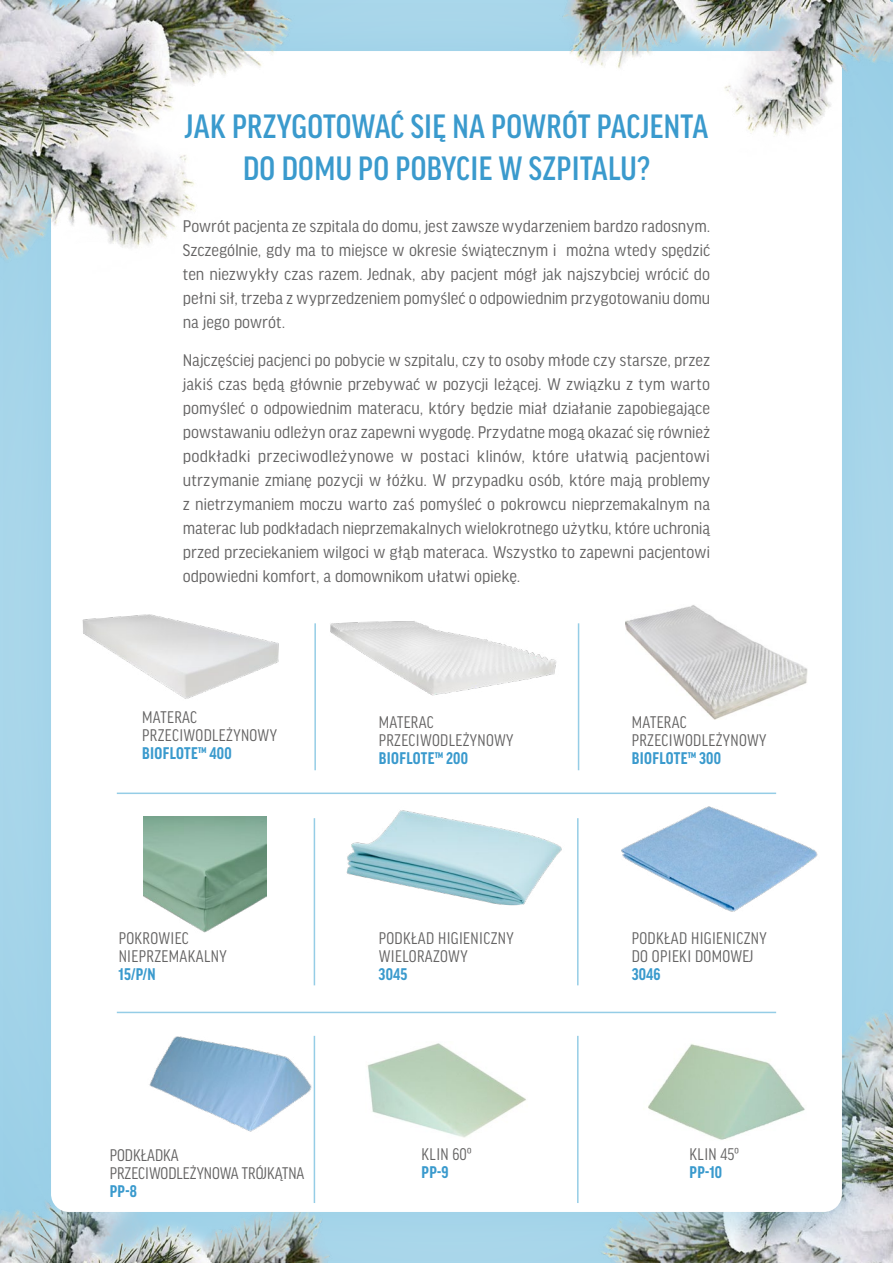
<style>
.page{position:relative;width:893px;height:1263px;background:#fff}
.page>*{position:absolute;margin:0;border:0;box-sizing:border-box;transform-origin:0 0}
.t1{font:500 condensed 36px/42px "Good Headline Pro";letter-spacing:.01em;color:#3a9acd;text-align:center}
.t2{font:18px/24px "Good Headline Pro Narr";color:#646363;text-align:justify}
.t3{font:condensed 18px/18px "Good Headline Pro";letter-spacing:.02em;color:#646363}
.t4{font:700 condensed 18px "Good Headline Pro";letter-spacing:.01em;color:#3a9acd}
.t5{font:condensed 18px/18px "Good Headline Pro";color:#646363}
</style>
<div class="page">
<div style="left:0;top:0;width:892px;height:1263px;background:#95cde6;opacity:.9"></div>
<div style="left:51px;top:51px;width:791px;height:1161px;background:#fff;border-radius:18px"></div>
<img style="left:0;top:0;width:893px;height:279px">
<img style="left:82px;top:614px;width:197px;height:85px">
<img style="left:330px;top:621px;width:227px;height:75px">
<img style="left:625px;top:605px;width:183px;height:115px">
<img style="left:143px;top:816px;width:123px;height:117px">
<img style="left:346px;top:810px;width:216px;height:96px">
<img style="left:621px;top:806px;width:197px;height:106px">
<img style="left:149px;top:1035px;width:166px;height:99px">
<img style="left:367px;top:1043px;width:159px;height:95px">
<img style="left:648px;top:1044px;width:157px;height:96px">
<hr style="left:314px;top:623px;width:2px;height:147px;background:#95cde6">
<hr style="left:314px;top:818px;width:1px;height:167px;background:#95cde6">
<hr style="left:314px;top:1036px;width:1px;height:167px;background:#95cde6">
<hr style="left:578px;top:623px;width:1px;height:147px;background:#95cde6">
<hr style="left:117px;top:792px;width:659px;height:2px;background:#95cde6">
<hr style="left:117px;top:1012px;width:659px;height:1px;background:#95cde6">
<hr style="left:577px;top:818px;width:2px;height:167px;background:#95cde6">
<hr style="left:577px;top:1036px;width:2px;height:167px;background:#95cde6">
<h1 class="t1" style="left:185px;top:106px;width:525px">JAK PRZYGOTOWAĆ SIĘ NA POWRÓT PACJENTA<br>DO DOMU PO POBYCIE W SZPITALU?</h1>
<p class="t2" style="left:183px;top:215px;width:529px">Powrót pacjenta ze szpitala do domu, jest zawsze wydarzeniem bardzo radosnym.<br>Szczególnie, gdy ma to miejsce w okresie świątecznym i można wtedy spędzić ten niezwykły czas razem. Jednak, aby pacjent mógł jak najszybciej wrócić do pełni sił, trzeba z wyprzedzeniem pomyśleć o odpowiednim przygotowaniu domu na jego powrót.</p>
<p class="t2" style="left:183px;top:348px;width:529px">Najczęściej pacjenci po pobycie w szpitalu, czy to osoby młode czy starsze, przez jakiś czas będą głównie przebywać w pozycji leżącej. W związku z tym warto pomyśleć o odpowiednim materacu, który będzie miał działanie zapobiegające powstawaniu odleżyn oraz zapewni wygodę. Przydatne mogą okazać się również podkładki przeciwodleżynowe w postaci klinów, które ułatwią pacjentowi utrzymanie zmianę pozycji w łóżku. W przypadku osób, które mają problemy z nietrzymaniem moczu warto zaś pomyśleć o pokrowcu nieprzemakalnym na materac lub podkładach nieprzemakalnych wielokrotnego użytku, które uchronią przed przeciekaniem wilgoci w głąb materaca. Wszystko to zapewni pacjentowi odpowiedni komfort, a domownikom ułatwi opiekę.</p>
<p class="t3" style="left:142px;top:708px;width:136px">MATERAC<br>PRZECIWODLEŻYNOWY</p>
<p class="t4" style="left:142px;top:744px;width:91px">BIOFLOTE™ 400</p>
<p class="t3" style="left:119px;top:930px;width:109px">POKROWIEC<br>NIEPRZEMAKALNY</p>
<p class="t4" style="left:119px;top:966px;width:39px">15/P/N</p>
<p class="t5" style="left:110px;top:1146px;width:196px">PODKŁADKA<br>PRZECIWODLEŻYNOWA TRÓJKĄTNA</p>
<p class="t4" style="left:110px;top:1183px;width:29px">PP-8</p>
<p class="t3" style="left:379px;top:713px;width:136px">MATERAC<br>PRZECIWODLEŻYNOWY</p>
<p class="t4" style="left:379px;top:749px;width:91px">BIOFLOTE™ 200</p>
<p class="t3" style="left:379px;top:930px;width:136px">PODKŁAD HIGIENICZNY<br>WIELORAZOWY</p>
<p class="t4" style="left:379px;top:966px;width:30px">3045</p>
<p class="t3" style="left:422px;top:1145px;width:51px">KLIN 60º</p>
<p class="t4" style="left:422px;top:1164px;width:28px">PP-9</p>
<p class="t3" style="left:632px;top:714px;width:136px">MATERAC<br>PRZECIWODLEŻYNOWY</p>
<p class="t4" style="left:632px;top:750px;width:91px">BIOFLOTE™ 300</p>
<p class="t3" style="left:632px;top:930px;width:136px">PODKŁAD HIGIENICZNY<br>DO OPIEKI DOMOWEJ</p>
<p class="t4" style="left:632px;top:966px;width:30px">3046</p>
<p class="t3" style="left:690px;top:1145px;width:51px">KLIN 45º</p>
<p class="t4" style="left:690px;top:1164px;width:34px">PP-10</p>
</div>
